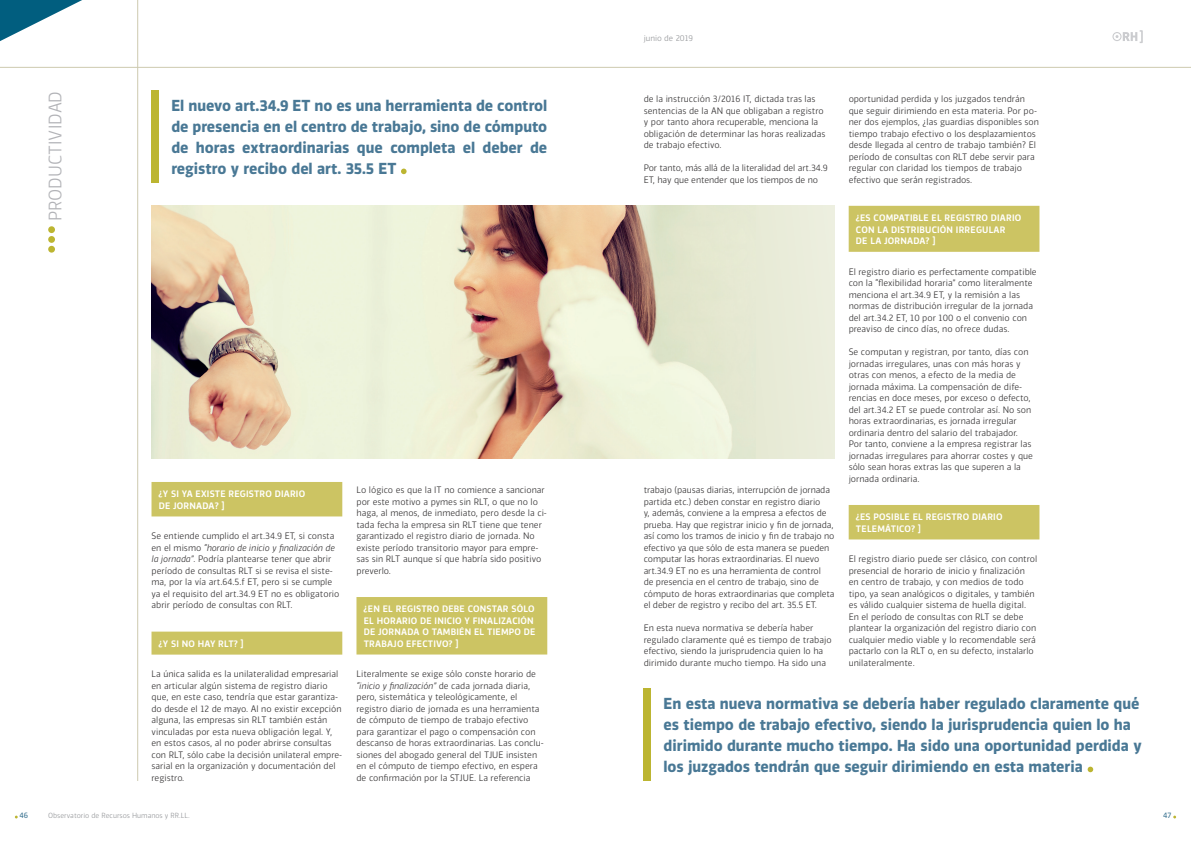
<style>
.page{position:relative;width:1191px;height:842px;background:#fff}
.page>*{position:absolute;margin:0;border:0;box-sizing:border-box;transform-origin:0 0}
.t1{font:300 17px "Vinkel";color:#b2b3b7}
.t2{font:700 15px/21px "Vinkel";color:#497895;text-align:justify}
.stl_base{font:300 8.8px/11.5px "Vinkel";color:#312f30}
.stl_base-2{font:500 8.8px/11.5px "Vinkel";letter-spacing:.02em;color:#fff}
.t3{font:300 8px "Vinkel";color:#939598}
.t4{font:7.5px "Vinkel";color:#3a7391}
.t5{font:300 7px "Vinkel";color:#939598}
.s1{font-family:"Agency FB";font-weight:700;font-size:10px}
.s2{font-style:italic}
</style>
<div class="page">
<svg style="left:1112px;top:30px;width:30px;height:13px"></svg>
<div style="left:151px;top:482px;width:191px;height:34px;background:#ccc463"></div>
<div style="left:151px;top:632px;width:191px;height:23px;background:#ccc463"></div>
<div style="left:356px;top:597px;width:191px;height:57px;background:#ccc463"></div>
<svg style="left:0;top:0;width:82px;height:41px"></svg>
<hr style="left:0;top:67px;width:1191px;height:1px;background:#cdcaaf">
<hr style="left:137px;top:0;width:1px;height:781px;background:#cdcaaf">
<div style="left:48px;top:226px;width:7px;height:7px;background:#bcb531;border-radius:50%"></div>
<div style="left:48px;top:236px;width:7px;height:7px;background:#bcb531;border-radius:50%"></div>
<div style="left:48px;top:246px;width:7px;height:7px;background:#bcb531;border-radius:50%"></div>
<div style="left:151px;top:91px;width:8px;height:92px;background:#bcb531"></div>
<svg style="left:401px;top:169px;width:5px;height:5px"></svg>
<div style="left:848px;top:206px;width:191px;height:46px;background:#ccc463"></div>
<div style="left:848px;top:505px;width:191px;height:34px;background:#ccc463"></div>
<div style="left:643px;top:689px;width:8px;height:92px;background:#bcb531"></div>
<svg style="left:1087px;top:767px;width:6px;height:5px"></svg>
<div style="left:151px;top:206px;width:683px;height:253px;background:#e9ecd9"></div>
<img style="left:151px;top:206px;width:602px;height:253px">
<p class="t3" style="left:643px;top:33px;width:51px">junio de 2019</p>
<p class="t1" style="left:44px;top:221px;width:132px;rotate:-90deg">PRODUCTIVIDAD</p>
<p class="t2" style="left:171px;top:95px;width:377px">El nuevo art.34.9 ET no es una herramienta de control de presencia en el centro de trabajo, sino de cómputo de horas extraordinarias que completa el deber de registro y recibo del art. 35.5 ET</p>
<p class="stl_base" style="left:643px;top:94px;width:183px">de la instrucción 3/2016 IT, dictada tras las sentencias de la AN que obligaban a registro y por tanto ahora recuperable, menciona la obligación de determinar las horas realizadas de trabajo efectivo.</p>
<p class="stl_base" style="left:848px;top:94px;width:192px">oportunidad perdida y los juzgados tendrán que seguir dirimiendo en esta materia. Por po&shy;ner dos ejemplos, ¿las guardias disponibles son tiempo trabajo efectivo o los desplazamientos desde llegada al centro de trabajo también? El período de consultas con RLT debe servir para regular con claridad los tiempos de trabajo efectivo que serán registrados.</p>
<p class="stl_base-2" style="left:855px;top:213px;width:167px">¿ES COMPATIBLE EL REGISTRO DIARIO<br>CON LA DISTRIBUCIÓN IRREGULAR<br>DE LA JORNADA? <span class="s1">]</span></p>
<p class="stl_base" style="left:848px;top:266px;width:189px">El registro diario es perfectamente compatible con la “flexibilidad horaria” como literalmente menciona el art.34.9 ET, y la remisión a las normas de distribución irregular de la jornada del art.34.2 ET, 10 por 100 o el convenio con preaviso de cinco días, no ofrece dudas.</p>
<p class="stl_base" style="left:848px;top:347px;width:186px">Se computan y registran, por tanto, días con jornadas irregulares, unas con más horas y otras con menos, a efecto de la media de jornada máxima. La compensación de dife&shy;rencias en doce meses, por exceso o defecto, del art.34.2 ET se puede controlar así. No son horas extraordinarias, es jornada irregular ordinaria dentro del salario del trabajador.<br>Por tanto, conviene a la empresa registrar las jornadas irregulares para ahorrar costes y que sólo sean horas extras las que superen a la jornada ordinaria.</p>
<p class="stl_base-2" style="left:855px;top:512px;width:148px">¿ES POSIBLE EL REGISTRO DIARIO<br>TELEMÁTICO? <span class="s1">]</span></p>
<p class="stl_base" style="left:848px;top:554px;width:190px">El registro diario puede ser clásico, con control presencial de horario de inicio y finalización<br>en centro de trabajo, y con medios de todo tipo, ya sean analógicos o digitales, y también es válido cualquier sistema de huella digital.<br>En el período de consultas con RLT se debe plantear la organización del registro diario con cualquier medio viable y lo recomendable será pactarlo con la RLT o, en su defecto, instalarlo unilateralmente.</p>
<p class="t2" style="left:663px;top:693px;width:479px;text-align:left">En esta nueva normativa se debería haber regulado claramente qué es tiempo de trabajo efectivo, siendo la jurisprudencia quien lo ha dirimido durante mucho tiempo. Ha sido una oportunidad perdida y los juzgados tendrán que seguir dirimiendo en esta materia</p>
<p class="stl_base" style="left:643px;top:163px;width:185px">Por tanto, más allá de la literalidad del art.34.9<br>ET, hay que entender que los tiempos de no</p>
<p class="stl_base" style="left:643px;top:485px;width:192px">trabajo (pausas diarias, interrupción de jornada partida etc.) deben constar en registro diario<br>y, además, conviene a la empresa a efectos de prueba. Hay que registrar inicio y fin de jornada, así como los tramos de inicio y fin de trabajo no efectivo ya que sólo de esta manera se pueden computar las horas extraordinarias. El nuevo art.34.9 ET no es una herramienta de control<br>de presencia en el centro de trabajo, sino de cómputo de horas extraordinarias que completa el deber de registro y recibo del art. 35.5 ET.</p>
<p class="stl_base" style="left:643px;top:623px;width:189px">En esta nueva normativa se debería haber regulado claramente qué es tiempo de trabajo efectivo, siendo la jurisprudencia quien lo ha dirimido durante mucho tiempo. Ha sido una</p>
<p class="stl_base" style="left:356px;top:485px;width:192px">Lo lógico es que la IT no comience a sancionar por este motivo a pymes sin RLT, o que no lo haga, al menos, de inmediato, pero desde la ci&shy;tada fecha la empresa sin RLT tiene que tener garantizado el registro diario de jornada. No existe período transitorio mayor para empre&shy;sas sin RLT aunque sí que habría sido positivo preverlo.</p>
<p class="stl_base-2" style="left:363px;top:604px;width:173px">¿EN EL REGISTRO DEBE CONSTAR SÓLO<br>EL HORARIO DE INICIO Y FINALIZACIÓN<br>DE JORNADA O TAMBIÉN EL TIEMPO DE<br>TRABAJO EFECTIVO? <span class="s1">]</span></p>
<p class="stl_base" style="left:356px;top:669px;width:189px">Literalmente se exige sólo conste horario de <span class="s2">“inicio y finalización”</span> de cada jornada diaria, pero, sistemática y teleológicamente, el registro diario de jornada es una herramienta de cómputo de tiempo de trabajo efectivo para garantizar el pago o compensación con descanso de horas extraordinarias. Las conclu&shy;siones del abogado general del TJUE insisten en el cómputo de tiempo efectivo, en espera de confirmación por la STJUE. La referencia</p>
<p class="stl_base-2" style="left:159px;top:489px;width:148px">¿Y SI YA EXISTE REGISTRO DIARIO<br>DE JORNADA? <span class="s1">]</span></p>
<p class="stl_base" style="left:151px;top:531px;width:189px">Se entiende cumplido el art.34.9 ET, si consta en el mismo <span class="s2">“horario de inicio y finalización de la jornada”.</span> Podría plantearse tener que abrir período de consultas RLT si se revisa el siste&shy;ma, por la vía art.64.5.f ET, pero si se cumple ya el requisito del art.34.9 ET no es obligatorio abrir período de consultas con RLT.</p>
<p class="stl_base-2" style="left:159px;top:638px;width:86px">¿Y SI NO HAY RLT? <span class="s1">]</span></p>
<p class="stl_base" style="left:151px;top:669px;width:192px">La única salida es la unilateralidad empresarial en articular algún sistema de registro diario que, en este caso, tendría que estar garantiza&shy;do desde el 12 de mayo. Al no existir excepción alguna, las empresas sin RLT también están vinculadas por esta nueva obligación legal. Y, en estos casos, al no poder abrirse consultas con RLT, sólo cabe la decisión unilateral empre&shy;sarial en la organización y documentación del registro.</p>
<p class="t4" style="left:20px;top:811px;width:10px">46</p>
<p class="t5" style="left:48px;top:811px;width:143px">Observatorio de Recursos Humanos y RR.LL.</p>
<p class="t4" style="left:1163px;top:811px;width:10px">47</p>
</div>
